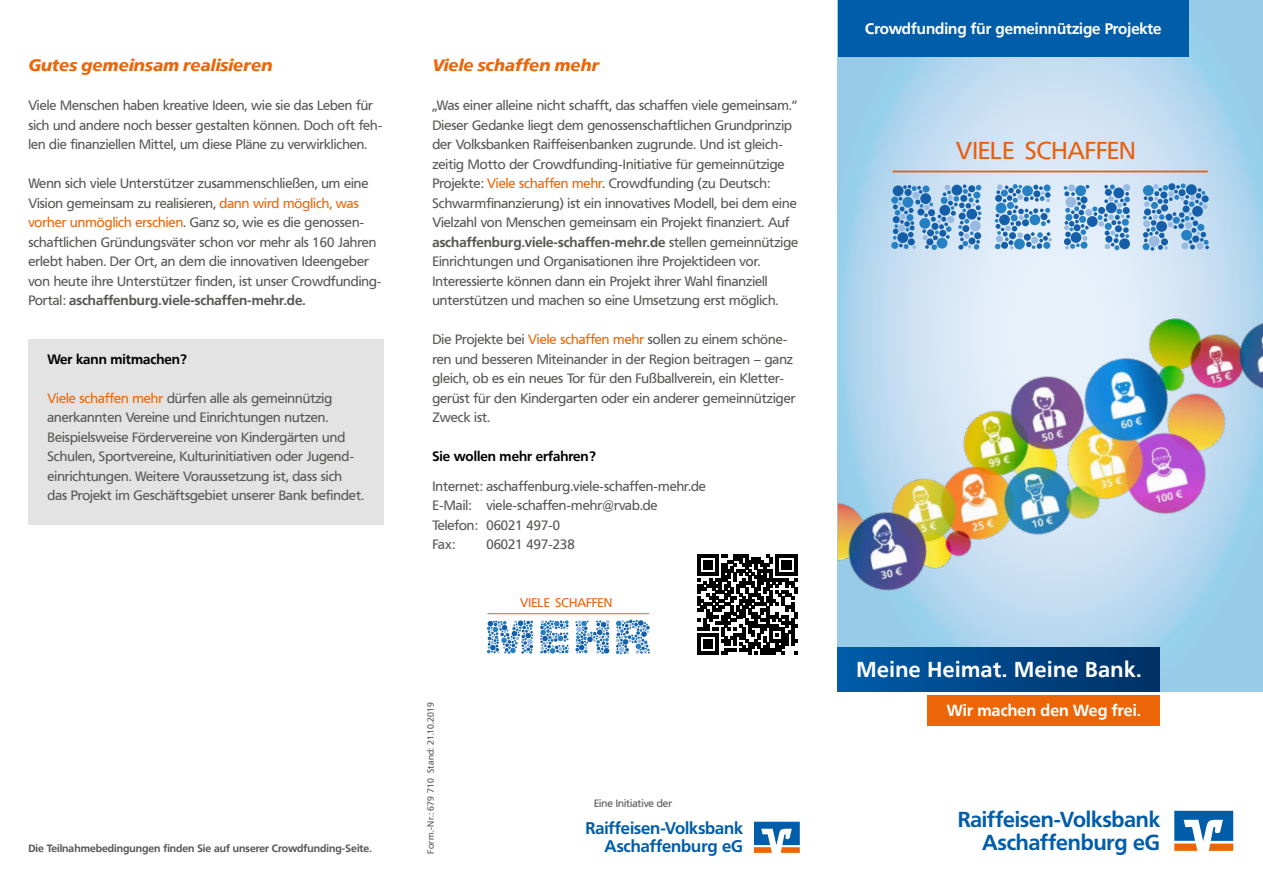
<style>
.page{position:relative;width:1263px;height:893px;background:#fff}
.page>*{position:absolute;margin:0;border:0;box-sizing:border-box;transform-origin:0 0}
.t1{font:24.3px "Frutiger VR";color:#eb5e0b}
.t2{font:700 21.45px/23.2px "Frutiger VR";letter-spacing:-.005em;color:#005da9;text-align:right}
.t3{font:700 21.45px "Frutiger VR";letter-spacing:.025em;color:#fff}
.t4{font:700 16.65px/18.1px "Frutiger VR";letter-spacing:-.005em;color:#005da9;text-align:right}
.t5{font:italic 700 16.5px "Frutiger VR";color:#ec6608}
.t6{font:700 16.05px "Frutiger VR";letter-spacing:.005em;color:#fff}
.t7{font:700 15.15px "Frutiger VR";color:#fff}
.t8{font:13.5px/19.5px "Frutiger VR";color:#575756}
.t9{font:700 13.5px "Frutiger VR";color:#000}
.t10{font:12.45px "Frutiger VR";color:#eb5e0b}
.t11{font:700 10.5px "Frutiger VR";color:#575756}
.t12{font:10.5px "Frutiger VR";color:#575756}
.t13{font:9px "Frutiger VR";letter-spacing:.02em;color:#575756}
.s1{color:#ec6608}
.s2{font-weight:700}
</style>
<div class="page">
<svg style="left:838px;top:0;width:425px;height:691px;background:#b8d9ee"></svg>
<img style="left:838px;top:296px;width:425px;height:318px">
<div style="left:1173px;top:809px;width:61px;height:43px;background:#cbdded"></div>
<svg style="left:1174px;top:811px;width:59px;height:40px;background:#7090ac"></svg>
<svg style="left:754px;top:821px;width:46px;height:1px"></svg>
<svg style="left:754px;top:822px;width:46px;height:31px"></svg>
<div style="left:28px;top:339px;width:356px;height:185px;background:#e3e3e3"></div>
<div style="left:838px;top:0;width:350px;height:57px;background:#005da9"></div>
<svg style="left:697px;top:554px;width:100px;height:100px"></svg>
<hr style="left:893px;top:171px;width:314px;height:1px;background:#eb5e0b">
<svg style="left:995px;top:184px;width:57px;height:66px;background:#83b0d9"></svg>
<svg style="left:1064px;top:184px;width:66px;height:66px;background:#88b2d9"></svg>
<svg style="left:1143px;top:183px;width:66px;height:68px;background:#80add7"></svg>
<svg style="left:893px;top:184px;width:88px;height:66px;background:#78a8d4"></svg>
<hr style="left:488px;top:613px;width:161px;height:1px;background:#eb5e0b">
<svg style="left:540px;top:620px;width:29px;height:34px"></svg>
<svg style="left:575px;top:620px;width:34px;height:34px"></svg>
<svg style="left:616px;top:620px;width:34px;height:34px"></svg>
<svg style="left:487px;top:620px;width:46px;height:34px"></svg>
<div style="left:838px;top:648px;width:322px;height:43px;background:linear-gradient(to right,#005caa,#003064)"></div>
<div style="left:928px;top:695px;width:232px;height:31px;background:#ec6608"></div>
<p class="t5" style="left:28px;top:56px;width:246px">Gutes gemeinsam realisieren</p>
<p class="t8" style="left:28px;top:96px;width:355px">Viele Menschen haben kreative Ideen, wie sie das Leben für sich und andere noch besser gestalten können. Doch oft feh&shy;len die finanziellen Mittel, um diese Pläne zu verwirklichen.</p>
<p class="t8" style="left:28px;top:174px;width:355px">Wenn sich viele Unterstützer zusammenschließen, um eine Vision gemeinsam zu realisieren, <span class="s1">dann wird möglich, was vorher unmöglich erschien</span>. Ganz so, wie es die genossen&shy;schaftlichen Gründungsväter schon vor mehr als 160 Jahren erlebt haben. Der Ort, an dem die innovativen Ideengeber von heute ihre Unterstützer finden, ist unser Crowdfunding-Portal: <span class="s2">aschaffenburg.viele-schaffen-mehr.de.</span></p>
<p class="t9" style="left:47px;top:351px;width:141px">Wer kann mitmachen?</p>
<p class="t8" style="left:47px;top:389px;width:318px"><span class="s1">Viele schaffen mehr</span> dürfen alle als gemeinnützig anerkannten Vereine und Einrichtungen nutzen.<br>Beispielsweise Fördervereine von Kindergärten und Schulen, Sportvereine, Kulturinitiativen oder Jugend&shy;einrichtungen. Weitere Voraussetzung ist, dass sich das Projekt im Geschäftsgebiet unserer Bank befindet.</p>
<p class="t11" style="left:28px;top:841px;width:345px">Die Teilnahmebedingungen finden Sie auf unserer Crowdfunding-Seite.</p>
<p class="t5" style="left:432px;top:56px;width:169px">Viele schaffen mehr</p>
<p class="t8" style="left:432px;top:96px;width:367px">„Was einer alleine nicht schafft, das schaffen viele gemeinsam.“ Dieser Gedanke liegt dem genossenschaftlichen Grundprinzip der Volksbanken Raiffeisenbanken zugrunde. Und ist gleich&shy;zeitig Motto der Crowdfunding-Initiative für gemeinnützige Projekte: <span class="s1">Viele schaffen mehr</span>. Crowdfunding (zu Deutsch:<br>Schwarmfinanzierung) ist ein innovatives Modell, bei dem eine Vielzahl von Menschen gemeinsam ein Projekt finanziert. Auf <span class="s2">aschaffenburg.viele-schaffen-mehr.de</span> stellen gemeinnützige Einrichtungen und Organisationen ihre Projektideen vor.<br>Interessierte können dann ein Projekt ihrer Wahl finanziell unterstützen und machen so eine Umsetzung erst möglich.</p>
<p class="t8" style="left:432px;top:330px;width:365px">Die Projekte bei <span class="s1">Viele schaffen mehr</span> sollen zu einem schöne&shy;ren und besseren Miteinander in der Region beitragen – ganz gleich, ob es ein neues Tor für den Fußballverein, ein Kletter&shy;gerüst für den Kindergarten oder ein anderer gemeinnütziger Zweck ist.</p>
<p class="t9" style="left:432px;top:449px;width:165px">Sie wollen mehr erfahren?</p>
<p class="t8" style="left:432px;top:476px;width:275px">Internet: aschaffenburg.viele-schaffen-mehr.de<br>E-Mail: viele-schaffen-mehr@rvab.de<br>Telefon: 06021 497-0<br>Fax:</p>
<p class="t8" style="left:486px;top:535px;width:90px">06021 497-238</p>
<p class="t13" style="left:425px;top:854px;width:153px;rotate:-90deg">Form.-Nr.: 679 710 Stand: 21.10.2019</p>
<p class="t10" style="left:520px;top:596px;width:94px">VIELE SCHAFFEN</p>
<p class="t12" style="left:594px;top:797px;width:80px">Eine Initiative der</p>
<p class="t4" style="left:585px;top:819px;width:159px">Raiffeisen-Volksbank<br>Aschaffenburg eG</p>
<p class="t7" style="left:865px;top:19px;width:298px">Crowdfunding für gemeinnützige Projekte</p>
<h1 class="t1" style="left:956px;top:136px;width:181px">VIELE SCHAFFEN</h1>
<h2 class="t3" style="left:856px;top:657px;width:286px">Meine Heimat. Meine Bank.</h2>
<p class="t6" style="left:947px;top:701px;width:195px">Wir machen den Weg frei.</p>
<h2 class="t2" style="left:958px;top:808px;width:204px">Raiffeisen-Volksbank<br>Aschaffenburg eG</h2>
</div>
